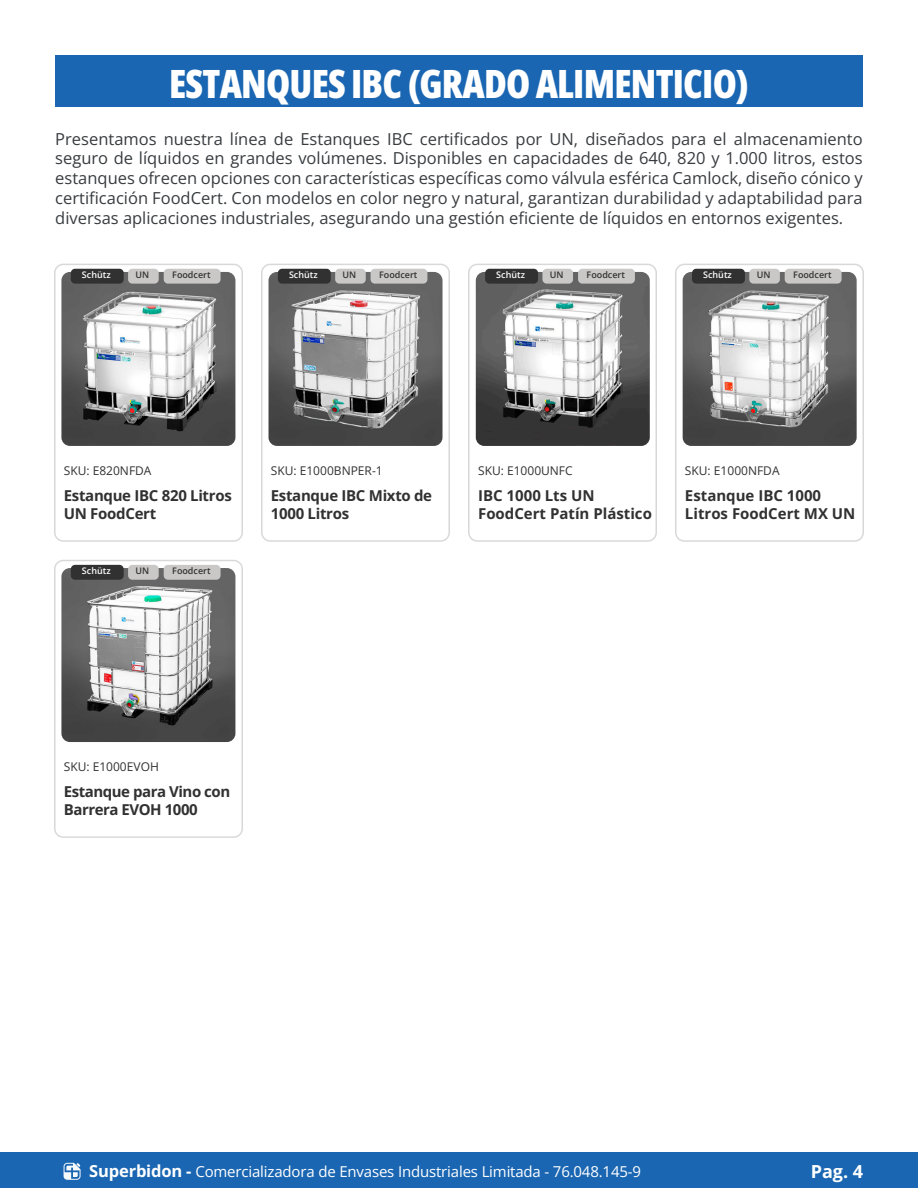
<style>
.page{position:relative;width:918px;height:1188px;background:#fff}
.page>*{position:absolute;margin:0;border:0;box-sizing:border-box;transform-origin:0 0}
.t1{font:800 39px "Open Sans Condensed";letter-spacing:-.02em;color:#fff}
.t2{font:700 18px "Open Sans";color:#fff}
.t3{font:16.5px/19.8px "Open Sans";color:#383c3f;text-align:justify}
.t4{font:700 15px/18px "Open Sans";letter-spacing:-.02em;color:#323131}
.t5{font:15px "Open Sans";letter-spacing:-.01em;color:#fff}
.t6{font:700 15px/18px "Open Sans";color:#323131}
.t7{font:12px "Open Sans";color:#323131}
.t8{font:600 9px "Open Sans";color:#323131}
.t9{font:600 9px "Open Sans";color:#fff}
.s1{font-weight:700;font-size:16.5px}
</style>
<div class="page">
<div style="left:0;top:1153px;width:918px;height:35px;background:#1a66b2"></div>
<svg style="left:64px;top:1163px;width:16px;height:17px"></svg>
<div style="left:55px;top:55px;width:808px;height:52px;background:#1a66b2"></div>
<div style="left:54px;top:264px;width:189px;height:278px;border:2px solid #393d3f;border-radius:9px"></div>
<img style="left:61px;top:272px;width:174px;height:174px">
<div style="left:71px;top:269px;width:53px;height:15px;background:#323131;border-radius:4px"></div>
<div style="left:128px;top:269px;width:31px;height:15px;background:#cac8c7;border-radius:4px"></div>
<div style="left:261px;top:264px;width:189px;height:278px;border:2px solid #393d3f;border-radius:9px"></div>
<img style="left:269px;top:272px;width:174px;height:174px">
<div style="left:278px;top:269px;width:53px;height:15px;background:#323131;border-radius:4px"></div>
<div style="left:335px;top:269px;width:31px;height:15px;background:#cac8c7;border-radius:4px"></div>
<div style="left:468px;top:264px;width:189px;height:278px;border:2px solid #393d3f;border-radius:9px"></div>
<img style="left:476px;top:272px;width:174px;height:174px">
<div style="left:485px;top:269px;width:53px;height:15px;background:#323131;border-radius:4px"></div>
<div style="left:542px;top:269px;width:31px;height:15px;background:#cac8c7;border-radius:4px"></div>
<div style="left:675px;top:264px;width:189px;height:278px;border:2px solid #393d3f;border-radius:9px"></div>
<img style="left:683px;top:272px;width:174px;height:174px">
<div style="left:692px;top:269px;width:53px;height:15px;background:#323131;border-radius:4px"></div>
<div style="left:749px;top:269px;width:31px;height:15px;background:#cac8c7;border-radius:4px"></div>
<div style="left:54px;top:560px;width:189px;height:278px;border:2px solid #393d3f;border-radius:9px"></div>
<img style="left:61px;top:568px;width:174px;height:174px">
<div style="left:71px;top:565px;width:53px;height:15px;background:#323131;border-radius:4px"></div>
<div style="left:128px;top:565px;width:31px;height:15px;background:#cac8c7;border-radius:4px"></div>
<div style="left:371px;top:269px;width:56px;height:15px;background:#cac8c7;border-radius:4px"></div>
<div style="left:578px;top:269px;width:57px;height:15px;background:#cac8c7;border-radius:4px"></div>
<div style="left:785px;top:269px;width:57px;height:15px;background:#cac8c7;border-radius:4px"></div>
<div style="left:164px;top:269px;width:57px;height:15px;background:#cac8c7;border-radius:4px"></div>
<div style="left:164px;top:565px;width:57px;height:15px;background:#cac8c7;border-radius:4px"></div>
<p class="t1" style="left:169px;top:54px;width:581px">ESTANQUES IBC (GRADO ALIMENTICIO)</p>
<p class="t3" style="left:55px;top:128px;width:809px">Presentamos nuestra línea de Estanques IBC certificados por UN, diseñados para el almacenamiento seguro de líquidos en grandes volúmenes. Disponibles en capacidades de 640, 820 y 1.000 litros, estos estanques ofrecen opciones con características específicas como válvula esférica Camlock, diseño cónico y certificación FoodCert. Con modelos en color negro y natural, garantizan durabilidad y adaptabilidad para diversas aplicaciones industriales, asegurando una gestión eficiente de líquidos en entornos exigentes.</p>
<p class="t9" style="left:82px;top:269px;width:30px">Schütz</p>
<p class="t8" style="left:135px;top:269px;width:15px">UN</p>
<p class="t8" style="left:172px;top:269px;width:40px">Foodcert</p>
<p class="t8" style="left:379px;top:269px;width:40px">Foodcert</p>
<p class="t8" style="left:587px;top:269px;width:40px">Foodcert</p>
<p class="t8" style="left:793px;top:269px;width:40px">Foodcert</p>
<p class="t9" style="left:289px;top:269px;width:30px">Schütz</p>
<p class="t8" style="left:343px;top:269px;width:15px">UN</p>
<p class="t9" style="left:496px;top:269px;width:30px">Schütz</p>
<p class="t8" style="left:550px;top:269px;width:15px">UN</p>
<p class="t9" style="left:703px;top:269px;width:30px">Schütz</p>
<p class="t8" style="left:757px;top:269px;width:15px">UN</p>
<p class="t7" style="left:64px;top:462px;width:89px">SKU: E820NFDA</p>
<p class="t4" style="left:64px;top:486px;width:170px">Estanque IBC 820 Litros<br>UN FoodCert</p>
<p class="t9" style="left:82px;top:565px;width:30px">Schütz</p>
<p class="t8" style="left:135px;top:565px;width:15px">UN</p>
<p class="t8" style="left:172px;top:565px;width:40px">Foodcert</p>
<p class="t7" style="left:271px;top:462px;width:113px">SKU: E1000BNPER-1</p>
<p class="t4" style="left:271px;top:486px;width:163px">Estanque IBC Mixto de<br>1000 Litros</p>
<p class="t7" style="left:478px;top:462px;width:96px">SKU: E1000UNFC</p>
<p class="t6" style="left:478px;top:486px;width:175px">IBC 1000 Lts UN<br>FoodCert Patín Plástico</p>
<p class="t7" style="left:685px;top:462px;width:96px">SKU: E1000NFDA</p>
<p class="t6" style="left:685px;top:486px;width:172px">Estanque IBC 1000<br>Litros FoodCert MX UN</p>
<p class="t7" style="left:64px;top:759px;width:97px">SKU: E1000EVOH</p>
<p class="t4" style="left:64px;top:782px;width:168px">Estanque para Vino con<br>Barrera EVOH 1000</p>
<p class="t5" style="left:89px;top:1161px;width:553px"><span class="s1">Superbidon -</span> Comercializadora de Envases Industriales Limitada - 76.048.145-9</p>
<p class="t2" style="left:811px;top:1159px;width:54px">Pag. 4</p>
</div>
